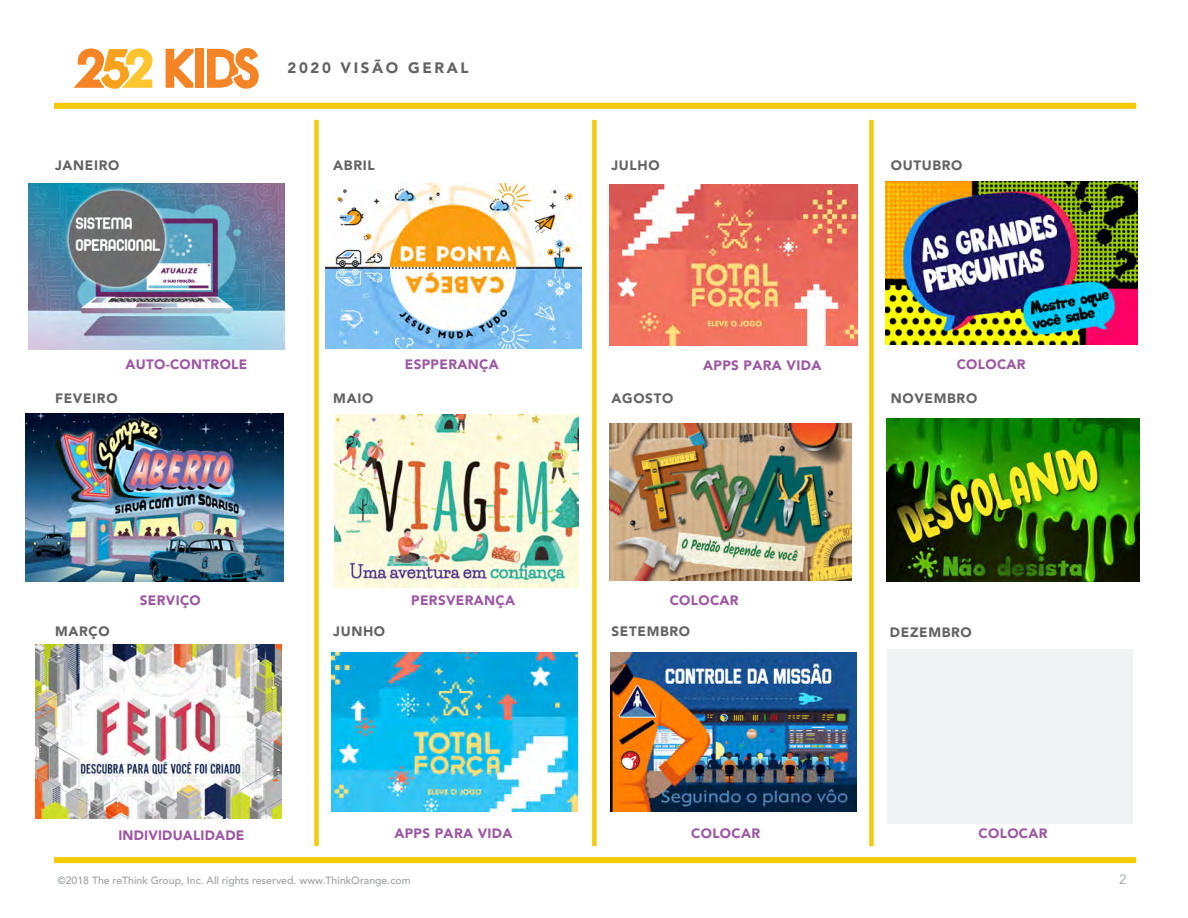
<style>
.page{position:relative;width:1188px;height:918px;background:#fff}
.page>*{position:absolute;margin:0;border:0;box-sizing:border-box;transform-origin:0 0}
.t1{font:900 15px "Avenir LT Std";letter-spacing:.175em;color:#636366}
.t2{font:900 13.5px "Avenir LT Std";letter-spacing:.025em;color:#9d57a3}
.t3{font:900 13.5px "Avenir LT Std";letter-spacing:.05em;color:#636366}
.t4{font:13.5px "Avenir";color:#9d9fa2}
.t5{font:500 10.5px "Avenir";color:#9d9fa2}
</style>
<div class="page">
<img style="left:35px;top:644px;width:247px;height:174px">
<div style="left:54px;top:857px;width:1082px;height:6px;background:#f4ca05"></div>
<svg style="left:74px;top:48px;width:78px;height:41px"></svg>
<svg style="left:166px;top:49px;width:27px;height:39px"></svg>
<div style="left:195px;top:49px;width:9px;height:39px;background:#f58427"></div>
<svg style="left:207px;top:48px;width:52px;height:41px"></svg>
<div style="left:314px;top:120px;width:5px;height:726px;background:#f5ca12"></div>
<div style="left:592px;top:120px;width:5px;height:726px;background:#f5ca12"></div>
<div style="left:869px;top:120px;width:5px;height:726px;background:#f5ca12"></div>
<div style="left:54px;top:103px;width:1082px;height:6px;background:#f4ca05"></div>
<img style="left:28px;top:184px;width:257px;height:166px">
<img style="left:25px;top:414px;width:259px;height:167px">
<img style="left:326px;top:183px;width:255px;height:166px">
<img style="left:334px;top:415px;width:245px;height:172px">
<img style="left:332px;top:653px;width:245px;height:159px">
<img style="left:610px;top:185px;width:248px;height:160px">
<img style="left:611px;top:653px;width:246px;height:159px">
<img style="left:886px;top:181px;width:252px;height:163px">
<img style="left:887px;top:418px;width:252px;height:164px">
<div style="left:888px;top:650px;width:245px;height:174px;background:#f2f3f4"></div>
<img style="left:610px;top:424px;width:242px;height:156px">
<p class="t1" style="left:288px;top:59px;width:182px">2020 VISÃO GERAL</p>
<p class="t3" style="left:55px;top:157px;width:66px">JANEIRO</p>
<p class="t3" style="left:333px;top:157px;width:43px">ABRIL</p>
<p class="t3" style="left:612px;top:157px;width:50px">JULHO</p>
<p class="t3" style="left:891px;top:157px;width:73px">OUTUBRO</p>
<p class="t2" style="left:125px;top:356px;width:123px">AUTO-CONTROLE</p>
<p class="t3" style="left:55px;top:390px;width:64px">FEVEIRO</p>
<p class="t3" style="left:333px;top:390px;width:42px">MAIO</p>
<p class="t2" style="left:405px;top:356px;width:95px">ESPPERANÇA</p>
<p class="t3" style="left:612px;top:390px;width:63px">AGOSTO</p>
<p class="t2" style="left:703px;top:357px;width:120px">APPS PARA VIDA</p>
<p class="t2" style="left:957px;top:356px;width:70px">COLOCAR</p>
<p class="t3" style="left:891px;top:390px;width:88px">NOVEMBRO</p>
<p class="t2" style="left:140px;top:592px;width:63px">SERVIÇO</p>
<p class="t2" style="left:411px;top:592px;width:105px">PERSVERANÇA</p>
<p class="t2" style="left:670px;top:592px;width:70px">COLOCAR</p>
<p class="t3" style="left:55px;top:623px;width:56px">MARÇO</p>
<p class="t3" style="left:333px;top:623px;width:53px">JUNHO</p>
<p class="t3" style="left:612px;top:623px;width:80px">SETEMBRO</p>
<p class="t3" style="left:890px;top:624px;width:83px">DEZEMBRO</p>
<p class="t2" style="left:118px;top:827px;width:128px">INDIVIDUALIDADE</p>
<p class="t2" style="left:394px;top:826px;width:120px">APPS PARA VIDA</p>
<p class="t2" style="left:691px;top:826px;width:70px">COLOCAR</p>
<p class="t2" style="left:979px;top:826px;width:70px">COLOCAR</p>
<p class="t5" style="left:57px;top:872px;width:355px">©2018 The reThink Group, Inc. All rights reserved. www.ThinkOrange.com</p>
<p class="t4" style="left:1119px;top:872px;width:9px">2</p>
</div>
